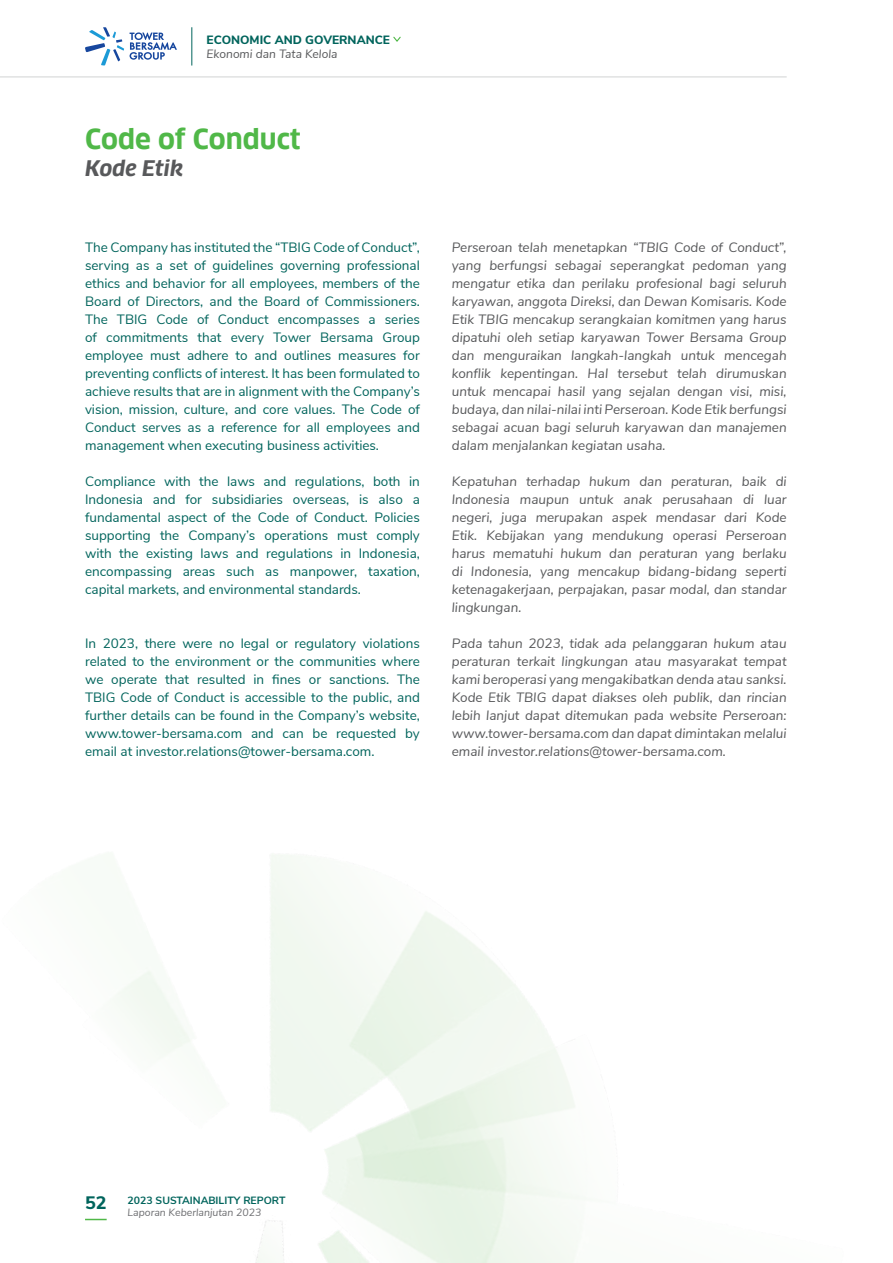
<style>
.page{position:relative;width:893px;height:1263px;background:#fff}
.page>*{position:absolute;margin:0;border:0;box-sizing:border-box;transform-origin:0 0}
.t1{font:700 27px "Clan Pro";color:#50b848}
.t2{font:italic 700 21px "Clan Pro";color:#58595b}
.t3{font:italic 13.5px/18px "Nunito Sans";color:#58595b;text-align:justify}
.t4{font:13.5px/18px "Nunito Sans";color:#00645c;text-align:justify}
.t5{font:800 12px "Nunito Sans";color:#00645c}
.t6{font:italic 12px "Nunito Sans";color:#58595b}
.t7{font:700 10.5px/12px "Nunito Sans";color:#00645c}
.s1{font-weight:800;font-size:18px}
.s2{font-weight:400;font-style:italic;color:#6d6e71}
</style>
<div class="page">
<svg style="left:85px;top:27px;width:39px;height:39px"></svg>
<svg style="left:130px;top:32px;width:47px;height:28px"></svg>
<hr style="left:192px;top:27px;width:1px;height:39px;background:#00645c">
<svg style="left:393px;top:36px;width:8px;height:6px"></svg>
<svg style="left:85px;top:1219px;width:22px;height:1px"></svg>
<hr style="left:0;top:77px;width:787px;height:1px;background:#d1d3d4">
<p class="t5" style="left:207px;top:31px;width:185px">ECONOMIC AND GOVERNANCE</p>
<p class="t6" style="left:207px;top:45px;width:132px">Ekonomi dan Tata Kelola</p>
<h1 class="t1" style="left:85px;top:123px;width:217px">Code of Conduct</h1>
<h2 class="t2" style="left:85px;top:156px;width:100px">Kode Etik</h2>
<p class="t4" style="left:85px;top:237px;width:336px">The Company has instituted the “TBIG Code of Conduct”, serving as a set of guidelines governing professional ethics and behavior for all employees, members of the Board of Directors, and the Board of Commissioners.<br>The TBIG Code of Conduct encompasses a series of commitments that every Tower Bersama Group employee must adhere to and outlines measures for preventing conflicts of interest. It has been formulated to achieve results that are in alignment with the Company’s vision, mission, culture, and core values. The Code of Conduct serves as a reference for all employees and management when executing business activities.</p>
<p class="t4" style="left:85px;top:471px;width:336px">Compliance with the laws and regulations, both in Indonesia and for subsidiaries overseas, is also a fundamental aspect of the Code of Conduct. Policies supporting the Company’s operations must comply with the existing laws and regulations in Indonesia, encompassing areas such as manpower, taxation, capital markets, and environmental standards.</p>
<p class="t4" style="left:85px;top:633px;width:336px">In 2023, there were no legal or regulatory violations related to the environment or the communities where we operate that resulted in fines or sanctions. The TBIG Code of Conduct is accessible to the public, and further details can be found in the Company’s website, www.tower-bersama.com and can be requested by email at investor.relations@tower-bersama.com.</p>
<p class="t3" style="left:452px;top:238px;width:336px">Perseroan telah menetapkan “TBIG Code of Conduct”, yang berfungsi sebagai seperangkat pedoman yang mengatur etika dan perilaku profesional bagi seluruh karyawan, anggota Direksi, dan Dewan Komisaris. Kode Etik TBIG mencakup serangkaian komitmen yang harus dipatuhi oleh setiap karyawan Tower Bersama Group dan menguraikan langkah-langkah untuk mencegah konflik kepentingan. Hal tersebut telah dirumuskan untuk mencapai hasil yang sejalan dengan visi, misi, budaya, dan nilai-nilai inti Perseroan. Kode Etik berfungsi sebagai acuan bagi seluruh karyawan dan manajemen dalam menjalankan kegiatan usaha.</p>
<p class="t3" style="left:452px;top:472px;width:336px">Kepatuhan terhadap hukum dan peraturan, baik di Indonesia maupun untuk anak perusahaan di luar negeri, juga merupakan aspek mendasar dari Kode Etik. Kebijakan yang mendukung operasi Perseroan harus mematuhi hukum dan peraturan yang berlaku di Indonesia, yang mencakup bidang-bidang seperti ketenagakerjaan, perpajakan, pasar modal, dan standar lingkungan.</p>
<p class="t3" style="left:452px;top:633px;width:336px">Pada tahun 2023, tidak ada pelanggaran hukum atau peraturan terkait lingkungan atau masyarakat tempat kami beroperasi yang mengakibatkan denda atau sanksi.<br>Kode Etik TBIG dapat diakses oleh publik, dan rincian lebih lanjut dapat ditemukan pada website Perseroan: www.tower-bersama.com dan dapat dimintakan melalui email investor.relations@tower-bersama.com.</p>
<p class="t7" style="left:128px;top:1193px;width:159px;text-indent:-43px"><span class="s1">52</span> 2023 SUSTAINABILITY REPORT<br><span class="s2">Laporan Keberlanjutan 2023</span></p>
</div>
